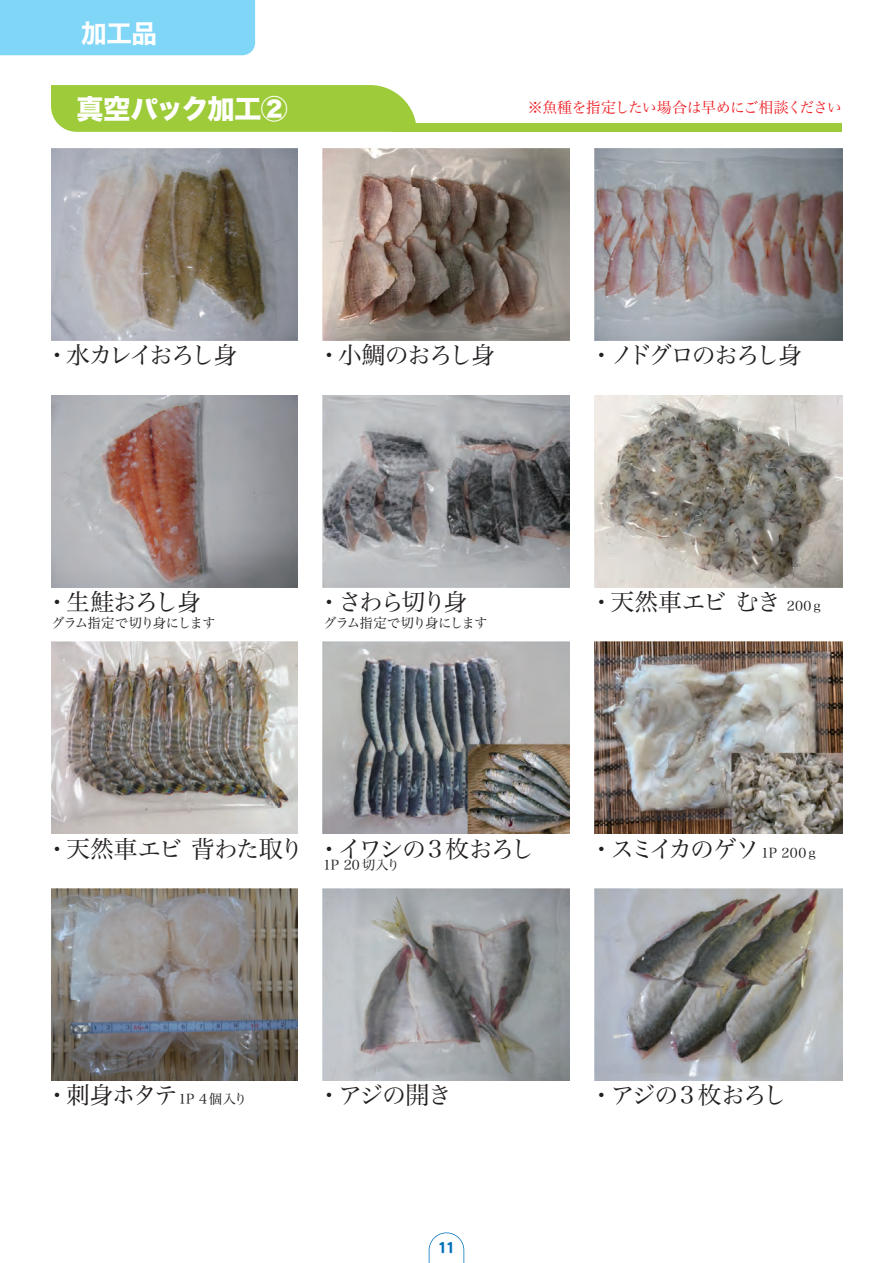
<style>
.page{position:relative;width:893px;height:1263px;background:#fff}
.page>*{position:absolute;margin:0;border:0;box-sizing:border-box;transform-origin:0 0}
.t1{font:27px "Hira Kaku Std N W8";letter-spacing:-.02em;color:#fff}
.t2{font:25.5px "Hira Kaku Std N W7";color:#fff}
.t3{font:24px "Hira Min Std N W3";letter-spacing:-.095em;color:#231f20}
.t4{font:24px "Hira Min Std N W3";letter-spacing:-.14em;color:#231f20}
.t5{font:24px "Hira Min Std N W3";letter-spacing:-.065em;color:#231f20}
.t6{font:15px "Hira Min Std N W3";letter-spacing:-.055em;color:#ee1d23}
.t7{font:13.5px "Hira Min Std N W3";letter-spacing:-.06em;color:#231f20}
.t8{font:700 13.5px "UD Shin M Go Pro";color:#0072bc}
</style>
<div class="page">
<svg style="left:429px;top:1232px;width:35px;height:31px"></svg>
<img style="left:323px;top:642px;width:247px;height:191px">
<div style="left:51px;top:85px;width:365px;height:47px;background:#9ecb3a"></div>
<div style="left:0;top:0;width:255px;height:55px;background:#80d6f7"></div>
<div style="left:391px;top:123px;width:451px;height:9px;background:#9ecb3a"></div>
<img style="left:51px;top:149px;width:247px;height:192px">
<img style="left:323px;top:149px;width:247px;height:192px">
<img style="left:595px;top:149px;width:247px;height:192px">
<img style="left:51px;top:395px;width:247px;height:192px">
<img style="left:323px;top:395px;width:247px;height:192px">
<img style="left:595px;top:395px;width:247px;height:192px">
<img style="left:51px;top:642px;width:247px;height:191px">
<img style="left:595px;top:642px;width:247px;height:191px">
<img style="left:51px;top:888px;width:247px;height:192px">
<img style="left:323px;top:888px;width:247px;height:192px">
<img style="left:595px;top:888px;width:247px;height:192px">
<p class="t2" style="left:81px;top:13px;width:77px">加工品</p>
<p class="t1" style="left:77px;top:94px;width:213px">真空パック加工②</p>
<p class="t6" style="left:528px;top:97px;width:316px">※魚種を指定したい場合は早めにご相談ください</p>
<p class="t4" style="left:45px;top:338px;width:194px">・水カレイおろし身</p>
<p class="t5" style="left:317px;top:338px;width:180px">・小鯛のおろし身</p>
<p class="t3" style="left:589px;top:338px;width:214px">・ノドグロのおろし身</p>
<p class="t3" style="left:45px;top:585px;width:157px">・生鮭おろし身</p>
<p class="t3" style="left:317px;top:585px;width:152px">・さわら切り身</p>
<p class="t3" style="left:589px;top:585px;width:193px">・天然車エビ むき</p>
<p class="t7" style="left:51px;top:613px;width:166px">グラム指定で切り身にします</p>
<p class="t7" style="left:323px;top:613px;width:166px">グラム指定で切り身にします</p>
<p class="t7" style="left:787px;top:596px;width:39px">200ｇ</p>
<p class="t3" style="left:45px;top:831px;width:491px">・天然車エビ 背わた取り・イワシの 3 枚おろし</p>
<p class="t4" style="left:589px;top:831px;width:172px">・スミイカのゲソ</p>
<p class="t7" style="left:323px;top:855px;width:78px">1P 20 切入り</p>
<p class="t7" style="left:761px;top:843px;width:59px">1P 200ｇ</p>
<p class="t3" style="left:45px;top:1078px;width:134px">・刺身ホタテ</p>
<p class="t3" style="left:317px;top:1078px;width:136px">・アジの開き</p>
<p class="t3" style="left:589px;top:1078px;width:199px">・アジの 3 枚おろし</p>
<p class="t7" style="left:179px;top:1089px;width:70px">1P 4個入り</p>
<p class="t8" style="left:438px;top:1237px;width:18px">11</p>
</div>
